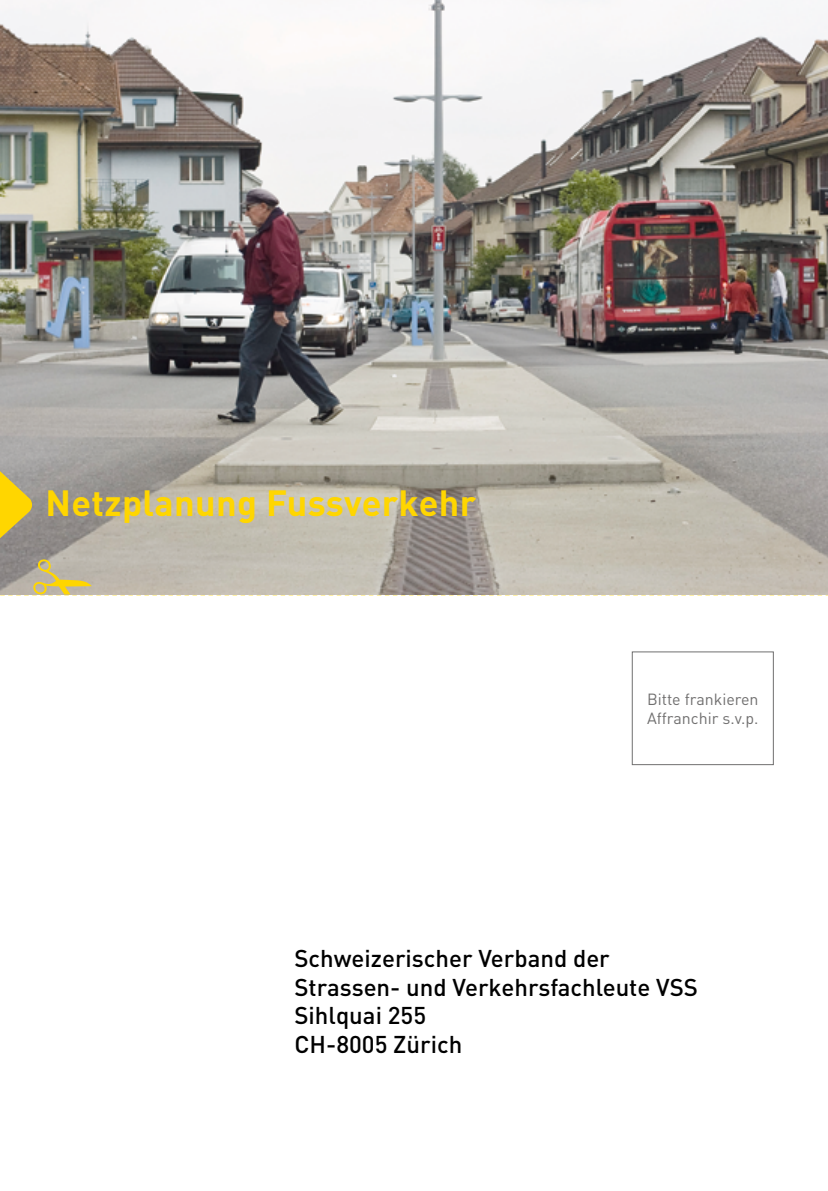
<style>
.page{position:relative;width:828px;height:1191px;background:#fff}
.page>*{position:absolute;margin:0;border:0;box-sizing:border-box;transform-origin:0 0}
.t1{font:700 36px "DINOT";letter-spacing:.01em;color:#ffd600}
.t2{font:500 24px/28.8px "DINOT";color:#000}
.t3{font:16px/19.2px "DINOT";color:#706f6f}
</style>
<div class="page">
<div style="left:632px;top:651px;width:141px;height:114px;border:1px solid #706f6f"></div>
<img style="left:0;top:0;width:828px;height:559px">
<svg style="left:0;top:458px;width:32px;height:94px;background:#b9a964"></svg>
<div style="left:0;top:485px;width:9px;height:39px;background:#ffd600"></div>
<svg style="left:0;top:559px;width:828px;height:36px;background:#bcb5a9"></svg>
<h1 class="t1" style="left:45px;top:479px;width:432px">Netzplanung Fussverkehr</h1>
<p class="t3" style="left:647px;top:689px;width:113px">Bitte frankieren<br>Affranchir s.v.p.</p>
<p class="t2" style="left:294px;top:942px;width:405px">Schweizerischer Verband der<br>Strassen- und Verkehrsfachleute VSS<br>Sihlquai 255<br>CH-8005 Zürich</p>
</div>
